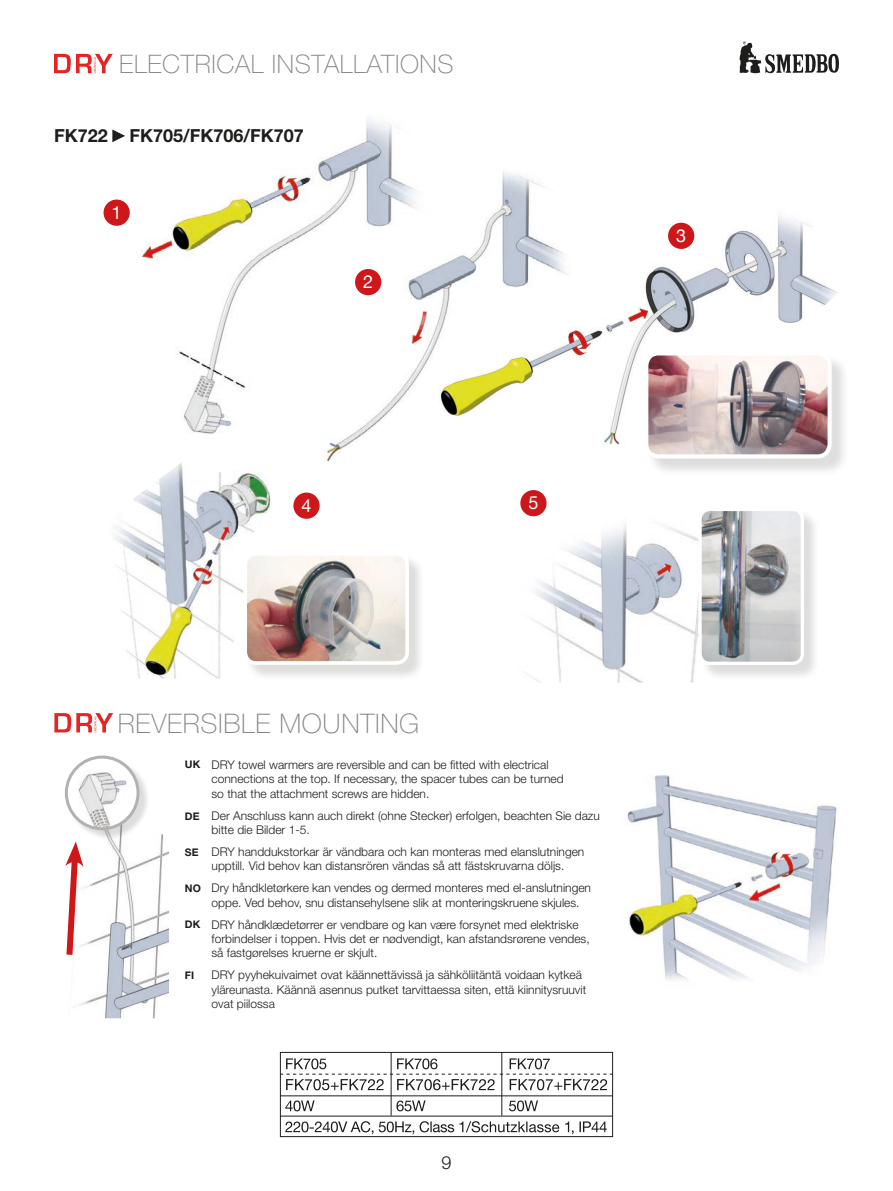
<style>
.page{position:relative;width:893px;height:1191px;background:#fff}
.page>*{position:absolute;margin:0;border:0;box-sizing:border-box;transform-origin:0 0}
.t1{font:100 27px "Helvetica Neue";letter-spacing:.025em;color:#878787}
.t2{font:100 25.5px "Helvetica Neue";letter-spacing:.025em;color:#878787}
.t3{font:700 18px "Helvetica Neue";color:#1d1d1b}
.t4{font:18px "Helvetica Neue";color:#fff}
.t5{font:300 18px "Helvetica Neue";color:#1d1d1b}
.t6{font:300 12px/14.4px "Helvetica Neue";color:#1d1d1b}
.t7{font:700 10.5px "Helvetica Neue";color:#1d1d1b}
</style>
<div class="page">
<svg style="left:739px;top:41px;width:100px;height:32px"></svg>
<svg style="left:54px;top:54px;width:59px;height:19px"></svg>
<img style="left:521px;top:490px;width:177px;height:192px">
<div style="left:521px;top:491px;width:25px;height:24px;background:#cd171a;border-radius:50%"></div>
<div style="left:520px;top:490px;width:27px;height:26px;border:2px solid #cd171a;border-radius:50%"></div>
<div style="left:700px;top:510px;width:120px;height:171px;background:#1d1d1b;opacity:.15"></div>
<img style="left:700px;top:510px;width:102px;height:153px">
<div style="left:698px;top:508px;width:106px;height:157px;border:3px solid #fff;border-radius:10px"></div>
<img style="left:124px;top:118px;width:268px;height:316px">
<div style="left:104px;top:200px;width:25px;height:25px;background:#cd171a;border-radius:50%"></div>
<div style="left:104px;top:199px;width:26px;height:27px;border:2px solid #cd171a;border-radius:50%"></div>
<img style="left:297px;top:149px;width:247px;height:313px">
<div style="left:356px;top:270px;width:24px;height:24px;background:#cd171a;border-radius:50%"></div>
<div style="left:355px;top:269px;width:26px;height:26px;border:2px solid #cd171a;border-radius:50%"></div>
<div style="left:294px;top:493px;width:25px;height:25px;background:#cd171a;border-radius:50%"></div>
<div style="left:293px;top:492px;width:27px;height:27px;border:2px solid #cd171a;border-radius:50%"></div>
<img style="left:114px;top:463px;width:157px;height:215px">
<div style="left:246px;top:554px;width:179px;height:127px;background:#1d1d1b;opacity:.15"></div>
<img style="left:245px;top:554px;width:162px;height:109px">
<div style="left:243px;top:552px;width:166px;height:113px;border:4px solid #fff;border-radius:11px"></div>
<img style="left:432px;top:198px;width:406px;height:254px">
<div style="left:669px;top:223px;width:24px;height:25px;background:#cd171a;border-radius:50%"></div>
<div style="left:668px;top:223px;width:26px;height:26px;border:2px solid #cd171a;border-radius:50%"></div>
<div style="left:646px;top:353px;width:204px;height:124px;background:#1d1d1b;opacity:.15"></div>
<img style="left:646px;top:353px;width:184px;height:103px">
<div style="left:644px;top:351px;width:188px;height:107px;border:4px solid #fff;border-radius:12px"></div>
<img style="left:627px;top:775px;width:210px;height:205px">
<img style="left:74px;top:834px;width:95px;height:184px">
<svg style="left:65px;top:841px;width:19px;height:120px"></svg>
<div style="left:66px;top:757px;width:84px;height:83px;background:#1d1d1b;opacity:.15"></div>
<svg style="left:66px;top:757px;width:72px;height:72px"></svg>
<img style="left:69px;top:767px;width:69px;height:62px">
<div style="left:65px;top:755px;width:75px;height:75px;border:3px solid #b2b2b2;border-radius:50%"></div>
<svg style="left:54px;top:713px;width:59px;height:19px"></svg>
<svg style="left:285px;top:1121px;width:322px;height:13px"></svg>
<svg style="left:285px;top:1100px;width:253px;height:11px"></svg>
<hr style="left:280px;top:1115px;width:333px;height:1px;background:#1d1d1b">
<svg style="left:282px;top:1058px;width:329px;height:32px"></svg>
<div style="left:280px;top:1052px;width:333px;height:85px;border:1px solid #1d1d1b"></div>
<hr style="left:280px;top:1095px;width:333px;height:1px;background:#1d1d1b">
<hr style="left:391px;top:1052px;width:1px;height:63px;background:#1d1d1b">
<hr style="left:501px;top:1052px;width:1px;height:63px;background:#1d1d1b">
<svg style="left:112px;top:130px;width:13px;height:12px"></svg>
<h2 class="t2" style="left:119px;top:49px;width:336px">ELECTRICAL INSTALLATIONS</h2>
<h3 class="t3" style="left:54px;top:124px;width:251px">FK722 FK705/FK706/FK707</h3>
<h3 class="t4" style="left:112px;top:199px;width:12px">1</h3>
<h3 class="t4" style="left:363px;top:269px;width:12px">2</h3>
<h3 class="t4" style="left:676px;top:222px;width:12px">3</h3>
<h3 class="t4" style="left:301px;top:492px;width:12px">4</h3>
<h3 class="t4" style="left:528px;top:490px;width:12px">5</h3>
<h1 class="t1" style="left:118px;top:707px;width:303px">REVERSIBLE MOUNTING</h1>
<p class="t6" style="left:212px;top:757px;width:354px">DRY towel warmers are reversible and can be fitted with electrical connections at the top. If necessary, the spacer tubes can be turned so that the attachment screws are hidden.</p>
<p class="t6" style="left:212px;top:808px;width:390px">Der Anschluss kann auch direkt (ohne Stecker) erfolgen, beachten Sie dazu bitte die Bilder 1-5.</p>
<p class="t6" style="left:212px;top:844px;width:374px">DRY handdukstorkar är vändbara och kan monteras med elanslutningen upptill. Vid behov kan distansrören vändas så att fästskruvarna döljs.</p>
<p class="t6" style="left:212px;top:880px;width:381px">Dry håndkletørkere kan vendes og dermed monteres med el-anslutningen oppe. Ved behov, snu distansehylsene slik at monteringskruene skjules.</p>
<p class="t6" style="left:212px;top:917px;width:380px">DRY håndklædetørrer er vendbare og kan være forsynet med elektriske forbindelser i toppen. Hvis det er nødvendigt, kan afstandsrørene vendes, så fastgørelses kruerne er skjult.</p>
<p class="t6" style="left:212px;top:967px;width:376px">DRY pyyhekuivaimet ovat käännettävissä ja sähköliitäntä voidaan kytkeä yläreunasta. Käännä asennus putket tarvittaessa siten, että kiinnitysruuvit ovat piilossa</p>
<p class="t7" style="left:185px;top:758px;width:17px">UK</p>
<p class="t7" style="left:185px;top:809px;width:16px">DE</p>
<p class="t7" style="left:185px;top:846px;width:15px">SE</p>
<p class="t7" style="left:185px;top:882px;width:17px">NO</p>
<p class="t7" style="left:185px;top:917px;width:17px">DK</p>
<p class="t7" style="left:185px;top:969px;width:11px">FI</p>
<h3 class="t5" style="left:441px;top:1151px;width:12px">9</h3>
</div>
